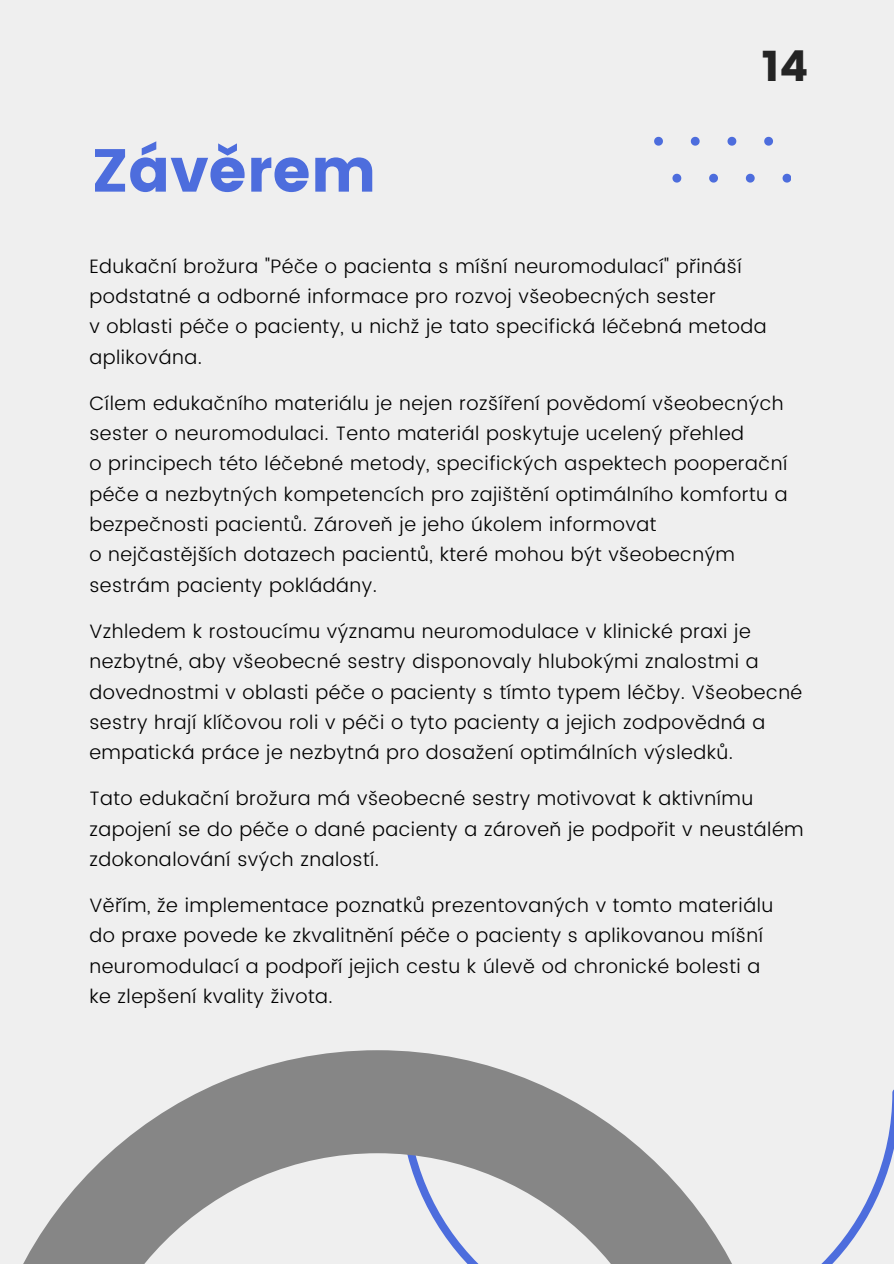
<style>
.page{position:relative;width:894px;height:1264px;background:#fff}
.page>*{position:absolute;margin:0;border:0;box-sizing:border-box;transform-origin:0 0}
.t1{font:60.6px "Poppins";color:#4d6ddd}
.t2{font:42.6px "Poppins";color:#242424}
.t3{font:300 19.35px/30.3px "Poppins";letter-spacing:.025em;color:#000}
</style>
<div class="page">
<div style="left:0;top:0;width:893px;height:1263px;background:#efefef"></div>
<svg style="left:822px;top:1091px;width:71px;height:172px"></svg>
<svg style="left:23px;top:1050px;width:709px;height:213px"></svg>
<svg style="left:654px;top:137px;width:8px;height:9px"></svg>
<svg style="left:690px;top:137px;width:9px;height:9px"></svg>
<svg style="left:727px;top:137px;width:9px;height:9px"></svg>
<svg style="left:764px;top:137px;width:8px;height:9px"></svg>
<svg style="left:672px;top:174px;width:9px;height:9px"></svg>
<svg style="left:709px;top:174px;width:8px;height:9px"></svg>
<svg style="left:745px;top:174px;width:9px;height:9px"></svg>
<svg style="left:782px;top:174px;width:8px;height:9px"></svg>
<p class="t1" style="left:92px;top:135px;width:286px">Závěrem</p>
<p class="t2" style="left:761px;top:42px;width:48px">14</p>
<p class="t3" style="left:89px;top:251px;width:678px">Edukační brožura "Péče o pacienta s míšní neuromodulací" přináší podstatné a odborné informace pro rozvoj všeobecných sester<br>v oblasti péče o pacienty, u nichž je tato specifická léčebná metoda aplikována.</p>
<h1 class="t3" style="left:89px;top:388px;width:699px">Cílem edukačního materiálu je nejen rozšíření povědomí všeobecných sester o neuromodulaci. Tento materiál poskytuje ucelený přehled<br>o principech této léčebné metody, specifických aspektech pooperační péče a nezbytných kompetencích pro zajištění optimálního komfortu a bezpečnosti pacientů. Zároveň je jeho úkolem informovat<br>o nejčastějších dotazech pacientů, které mohou být všeobecným sestrám pacienty pokládány.</h1>
<p class="t3" style="left:89px;top:616px;width:714px">Vzhledem k rostoucímu významu neuromodulace v klinické praxi je nezbytné, aby všeobecné sestry disponovaly hlubokými znalostmi a dovednostmi v oblasti péče o pacienty s tímto typem léčby. Všeobecné sestry hrají klíčovou roli v péči o tyto pacienty a jejich zodpovědná a empatická práce je nezbytná pro dosažení optimálních výsledků.</p>
<p class="t3" style="left:89px;top:783px;width:715px">Tato edukační brožura má všeobecné sestry motivovat k aktivnímu zapojení se do péče o dané pacienty a zároveň je podpořit v neustálém zdokonalování svých znalostí.</p>
<p class="t3" style="left:89px;top:890px;width:685px">Věřím, že implementace poznatků prezentovaných v tomto materiálu do praxe povede ke zkvalitnění péče o pacienty s aplikovanou míšní neuromodulací a podpoří jejich cestu k úlevě od chronické bolesti a ke zlepšení kvality života.</p>
</div>
